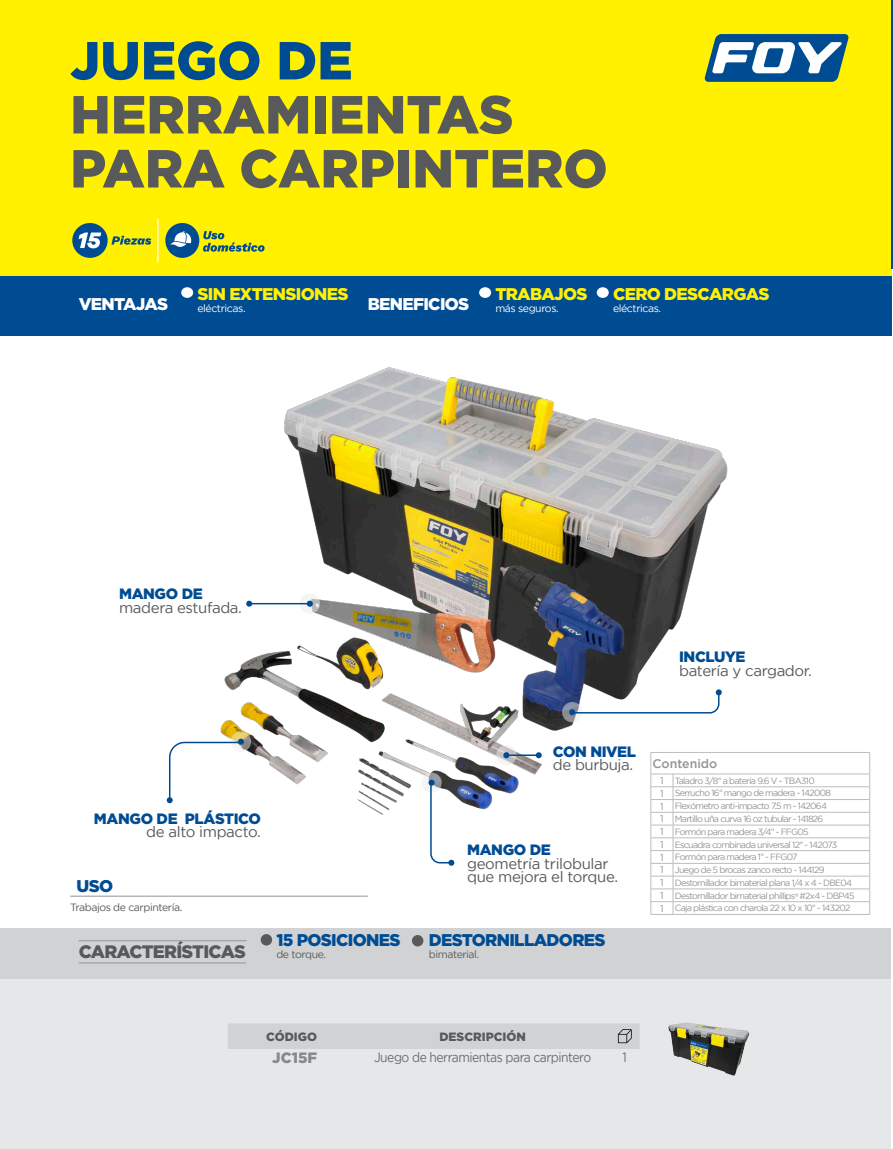
<style>
.page{position:relative;width:893px;height:1149px;background:#fff}
.page>*{position:absolute;margin:0;border:0;box-sizing:border-box;transform-origin:0 0}
.t1{font:900 53.4px/54px "Gotham";color:#57595b}
.t2{font:900 53.4px "Gotham";color:#004c93}
.t3{font:900 18px "Gotham";letter-spacing:-.04em;color:#57595b}
.t4{font:900 16.95px "Gotham";letter-spacing:-.04em;color:#fff100}
.t5{font:900 16.95px "Gotham";letter-spacing:-.04em;color:#004c93}
.t6{font:900 16.95px "Gotham";letter-spacing:-.04em;color:#fff}
.t7{font:15px/13.5px "Gotham";letter-spacing:-.025em;color:#57595b}
.t8{font:900 15px "Gotham";letter-spacing:-.025em;color:#004c93}
.t9{font:900 15px "Gotham";color:#88898b}
.t10{font:13.5px "Gotham";letter-spacing:-.04em;color:#6d6d71;scale:.9 1}
.t11{font:500 12.3px "Gotham";color:#939498}
.t12{font:900 12px "Gotham";color:#57595b}
.t13{font:10.5px "Gotham";letter-spacing:-.04em;color:#57595b}
.t14{font:10.5px "Gotham";letter-spacing:-.04em;color:#fff}
.t15{font:9px/12.8px "Gotham";letter-spacing:-.08em;color:#939498}
.s1{font-size:9.9px}
.s2{font-family:"Helvetica Neue LT Pro";font-stretch:condensed}
.s3{font-family:"Conduit ITC Std"}
</style>
<div class="page">
<div style="left:0;top:0;width:892px;height:276px;background:#fff100"></div>
<div style="left:0;top:276px;width:892px;height:60px;background:#004c93"></div>
<svg style="left:704px;top:34px;width:145px;height:48px;background:#6490a6"></svg>
<div style="left:0;top:957px;width:891px;height:191px;background:#e5e7e8"></div>
<div style="left:0;top:927px;width:891px;height:51px;background:#d1d2d4"></div>
<div style="left:181px;top:287px;width:12px;height:11px;background:#fff;border-radius:50%"></div>
<div style="left:479px;top:287px;width:12px;height:11px;background:#fff;border-radius:50%"></div>
<div style="left:597px;top:287px;width:12px;height:11px;background:#fff;border-radius:50%"></div>
<hr style="left:70px;top:895px;width:298px;height:1px;background:#939498">
<hr style="left:79px;top:940px;width:168px;height:1px;background:#939498">
<hr style="left:79px;top:962px;width:167px;height:1px;background:#939498">
<div style="left:261px;top:933px;width:11px;height:12px;background:#57595b;border-radius:50%"></div>
<div style="left:412px;top:934px;width:11px;height:12px;background:#57595b;border-radius:50%"></div>
<hr style="left:157px;top:219px;width:1px;height:42px;background:#fff">
<svg style="left:111px;top:235px;width:40px;height:9px"></svg>
<div style="left:72px;top:223px;width:36px;height:35px;background:#004c93;border-radius:50%"></div>
<svg style="left:79px;top:232px;width:22px;height:16px"></svg>
<svg style="left:203px;top:231px;width:62px;height:20px"></svg>
<div style="left:165px;top:223px;width:34px;height:35px;background:#004c93;border-radius:50%"></div>
<svg style="left:170px;top:231px;width:21px;height:16px"></svg>
<div style="left:228px;top:1023px;width:412px;height:25px;background:#d1d2d4"></div>
<img style="left:668px;top:1022px;width:81px;height:53px">
<hr style="left:673px;top:752px;width:197px;height:1px;background:#bbbdc0">
<hr style="left:673px;top:773px;width:197px;height:1px;background:#bbbdc0">
<hr style="left:673px;top:786px;width:197px;height:1px;background:#bbbdc0">
<hr style="left:673px;top:799px;width:197px;height:1px;background:#bbbdc0">
<hr style="left:673px;top:811px;width:197px;height:1px;background:#bbbdc0">
<hr style="left:673px;top:824px;width:197px;height:1px;background:#bbbdc0">
<hr style="left:673px;top:837px;width:197px;height:1px;background:#bbbdc0">
<hr style="left:673px;top:850px;width:197px;height:1px;background:#bbbdc0">
<hr style="left:673px;top:862px;width:197px;height:1px;background:#bbbdc0">
<hr style="left:673px;top:875px;width:197px;height:1px;background:#bbbdc0">
<hr style="left:673px;top:888px;width:197px;height:1px;background:#bbbdc0">
<hr style="left:673px;top:901px;width:197px;height:1px;background:#bbbdc0">
<svg style="left:651px;top:842px;width:23px;height:72px"></svg>
<svg style="left:869px;top:753px;width:1px;height:160px"></svg>
<hr style="left:673px;top:913px;width:197px;height:1px;background:#bbbdc0">
<img style="left:220px;top:367px;width:521px;height:475px">
<svg style="left:562px;top:701px;width:20px;height:21px"></svg>
<svg style="left:569px;top:689px;width:153px;height:26px"></svg>
<svg style="left:300px;top:593px;width:20px;height:20px"></svg>
<svg style="left:307px;top:600px;width:6px;height:6px"></svg>
<hr style="left:249px;top:602px;width:61px;height:2px;background:#004c93">
<svg style="left:246px;top:600px;width:6px;height:6px"></svg>
<svg style="left:231px;top:731px;width:20px;height:20px"></svg>
<svg style="left:167px;top:738px;width:77px;height:65px"></svg>
<svg style="left:496px;top:744px;width:20px;height:21px"></svg>
<svg style="left:503px;top:752px;width:6px;height:6px"></svg>
<hr style="left:506px;top:754px;width:33px;height:1px;background:#004c93">
<svg style="left:536px;top:752px;width:6px;height:6px"></svg>
<svg style="left:421px;top:772px;width:21px;height:20px"></svg>
<svg style="left:428px;top:779px;width:7px;height:6px"></svg>
<svg style="left:429px;top:781px;width:25px;height:84px"></svg>
<hr style="left:891px;top:0;width:2px;height:268px;background:#004c93">
<h1 class="t2" style="left:70px;top:30px;width:284px">JUEGO DE</h1>
<h1 class="t1" style="left:70px;top:86px;width:539px">HERRAMIENTAS<br>PARA CARPINTERO</h1>
<h3 class="t6" style="left:79px;top:294px;width:91px">VENTAJAS</h3>
<h3 class="t4" style="left:197px;top:284px;width:152px">SIN EXTENSIONES</h3>
<p class="t14" style="left:197px;top:302px;width:50px">eléctricas.</p>
<h3 class="t6" style="left:368px;top:294px;width:103px">BENEFICIOS</h3>
<h3 class="t4" style="left:495px;top:284px;width:94px">TRABAJOS</h3>
<p class="t14" style="left:495px;top:302px;width:65px">más seguros.</p>
<h3 class="t4" style="left:613px;top:284px;width:158px">CERO DESCARGAS</h3>
<p class="t14" style="left:613px;top:302px;width:50px">eléctricas.</p>
<h3 class="t8" style="left:119px;top:585px;width:85px">MANGO DE</h3>
<h3 class="t7" style="left:119px;top:600px;width:124px">madera estufada.</h3>
<h3 class="t8" style="left:679px;top:647px;width:68px">INCLUYE</h3>
<h3 class="t7" style="left:679px;top:663px;width:134px">batería y cargador.</h3>
<h3 class="t8" style="left:94px;top:809px;width:168px">MANGO DE PLÁSTICO</h3>
<h3 class="t7" style="left:146px;top:824px;width:116px">de alto impacto.</h3>
<h3 class="t5" style="left:77px;top:876px;width:38px">USO</h3>
<p class="t13" style="left:70px;top:900px;width:114px">Trabajos de carpintería.</p>
<h2 class="t3" style="left:79px;top:940px;width:169px">CARACTERÍSTICAS</h2>
<h3 class="t5" style="left:276px;top:930px;width:126px">15 POSICIONES</h3>
<p class="t13" style="left:276px;top:948px;width:51px">de torque.</p>
<h3 class="t8" style="left:553px;top:742px;width:85px">CON NIVEL</h3>
<h3 class="t7" style="left:553px;top:758px;width:82px">de burbuja.</h3>
<h3 class="t8" style="left:467px;top:840px;width:85px">MANGO DE</h3>
<h3 class="t7" style="left:467px;top:856px;width:152px">geometría trilobular que mejora el torque.</h3>
<h3 class="t5" style="left:429px;top:930px;width:178px">DESTORNILLADORES</h3>
<p class="t13" style="left:429px;top:948px;width:52px">bimaterial.</p>
<h3 class="t11" style="left:653px;top:756px;width:66px">Contenido</h3>
<p class="t15" style="left:660px;top:773px;width:196px"><span class="s1">1</span> Taladro 3/8<span class="s2">"</span> a batería 9.6 V - TBA310<br><span class="s1">1</span> Serrucho 16<span class="s2">"</span> mango de madera - 142008<br><span class="s1">1</span> Flexómetro anti-impacto 7.5 m - 142064<br><span class="s1">1</span> Martillo uña curva 16 oz tubular - 141826<br><span class="s1">1</span> Formón para madera 3/4<span class="s2">"</span> - FFG05<br><span class="s1">1</span> Escuadra combinada universal 12" - 142073<br><span class="s1">1</span> Formón para madera 1<span class="s2">"</span> - FFG07<br><span class="s1">1</span> Juego de 5 brocas zanco recto - 144129<br><span class="s1">1</span> Destornillador bimaterial plana 1/4 x 4 - DBE04<br><span class="s1">1</span> Destornillador bimaterial phillips<span class="s3">®</span> #2x4 - DBP45<br><span class="s1">1</span> Caja plástica con charola 22 x 10 x 10<span class="s2">"</span> - 143202</p>
<h3 class="t12" style="left:266px;top:1029px;width:53px">CÓDIGO</h3>
<h3 class="t12" style="left:439px;top:1029px;width:88px">DESCRIPCIÓN</h3>
<h3 class="t9" style="left:272px;top:1048px;width:46px">JC15F</h3>
<h3 class="t10" style="left:374px;top:1049px;width:243px">Juego de herramientas para carpintero</h3>
<h3 class="t10" style="left:623px;top:1049px;width:6px">1</h3>
</div>
